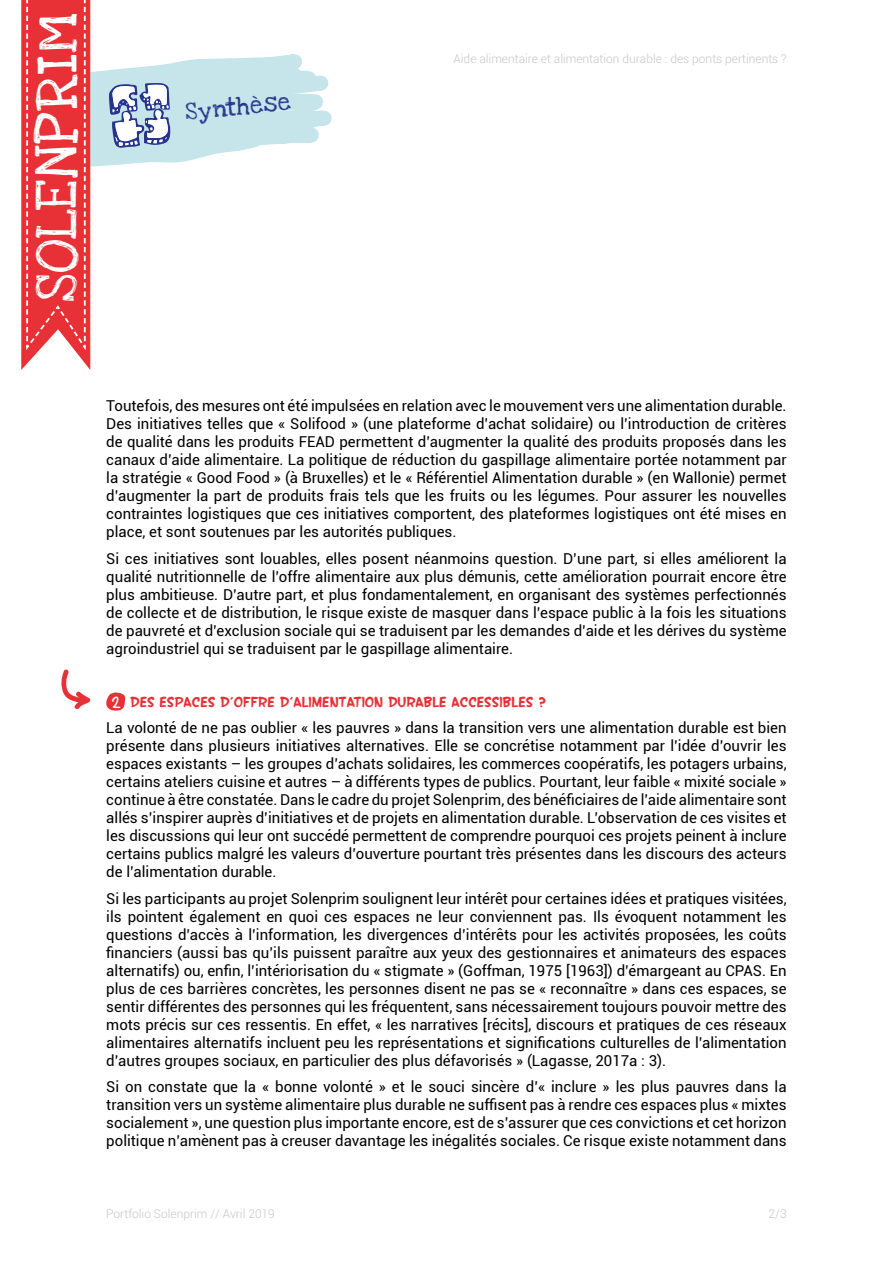
<style>
.page{position:relative;width:893px;height:1263px;background:#fff}
.page>*{position:absolute;margin:0;border:0;box-sizing:border-box;transform-origin:0 0}
.Titre_H2{font:43.2px "Love Ya Like A Sister";letter-spacing:.02em;color:#fff}
.Titre_h1{font:18px "Love Ya Like A Sister";color:#28348b}
.Titre_H3{font:700 16.8px "Swagger";color:#fff}
.Manuscrit{font:15px/18px "Roboto";color:#000;text-align:justify}
.Manuscrit-2{font:700 15px "SF Wonder Comic";color:#e73137}
.t1{font:300 12px "Roboto";color:#c6c6c6}
</style>
<div class="page">
<svg style="left:106px;top:692px;width:19px;height:19px"></svg>
<svg style="left:21px;top:0;width:311px;height:370px"></svg>
<svg style="left:61px;top:669px;width:30px;height:40px"></svg>
<p class="Titre_H2" style="left:21px;top:302px;width:290px;rotate:-90deg">SOLENPRIM</p>
<p class="Titre_h1" style="left:184px;top:97px;width:107px;rotate:-6deg">Synthèse</p>
<p class="t1" style="left:454px;top:50px;width:335px">Aide alimentaire et alimentation durable : des ponts pertinents ?</p>
<p class="Manuscrit" style="left:106px;top:396px;width:682px">Toutefois, des mesures ont été impulsées en relation avec le mouvement vers une alimentation durable.<br>Des initiatives telles que « Solifood » (une plateforme d’achat solidaire) ou l’introduction de critères de qualité dans les produits FEAD permettent d’augmenter la qualité des produits proposés dans les canaux d’aide alimentaire. La politique de réduction du gaspillage alimentaire portée notamment par la stratégie « Good Food » (à Bruxelles) et le « Référentiel Alimentation durable » (en Wallonie) permet d’augmenter la part de produits frais tels que les fruits ou les légumes. Pour assurer les nouvelles contraintes logistiques que ces initiatives comportent, des plateformes logistiques ont été mises en place, et sont soutenues par les autorités publiques.</p>
<p class="Manuscrit" style="left:106px;top:549px;width:682px">Si ces initiatives sont louables, elles posent néanmoins question. D’une part, si elles améliorent la qualité nutritionnelle de l’offre alimentaire aux plus démunis, cette amélioration pourrait encore être plus ambitieuse. D’autre part, et plus fondamentalement, en organisant des systèmes perfectionnés de collecte et de distribution, le risque existe de masquer dans l’espace public à la fois les situations de pauvreté et d’exclusion sociale qui se traduisent par les demandes d’aide et les dérives du système agroindustriel qui se traduisent par le gaspillage alimentaire.</p>
<p class="Titre_H3" style="left:112px;top:694px;width:10px">2</p>
<p class="Manuscrit-2" style="left:130px;top:692px;width:418px">DES ESPACES D’OFFRE D’ALIMENTATION DURABLE ACCESSIBLES ?</p>
<p class="Manuscrit" style="left:106px;top:718px;width:682px">La volonté de ne pas oublier « les pauvres » dans la transition vers une alimentation durable est bien présente dans plusieurs initiatives alternatives. Elle se concrétise notamment par l’idée d’ouvrir les espaces existants – les groupes d’achats solidaires, les commerces coopératifs, les potagers urbains, certains ateliers cuisine et autres – à différents types de publics. Pourtant, leur faible « mixité sociale » continue à être constatée. Dans le cadre du projet Solenprim, des bénéficiaires de l’aide alimentaire sont allés s’inspirer auprès d’initiatives et de projets en alimentation durable. L’observation de ces visites et les discussions qui leur ont succédé permettent de comprendre pourquoi ces projets peinent à inclure certains publics malgré les valeurs d’ouverture pourtant très présentes dans les discours des acteurs de l’alimentation durable.</p>
<p class="Manuscrit" style="left:106px;top:889px;width:682px">Si les participants au projet Solenprim soulignent leur intérêt pour certaines idées et pratiques visitées, ils pointent également en quoi ces espaces ne leur conviennent pas. Ils évoquent notamment les questions d’accès à l’information, les divergences d’intérêts pour les activités proposées, les coûts financiers (aussi bas qu’ils puissent paraître aux yeux des gestionnaires et animateurs des espaces alternatifs) ou, enfin, l’intériorisation du « stigmate » (Goffman, 1975 [1963]) d’émargeant au CPAS. En plus de ces barrières concrètes, les personnes disent ne pas se « reconnaître » dans ces espaces, se sentir différentes des personnes qui les fréquentent, sans nécessairement toujours pouvoir mettre des mots précis sur ces ressentis. En effet, « les narratives [récits], discours et pratiques de ces réseaux alimentaires alternatifs incluent peu les représentations et significations culturelles de l’alimentation d’autres groupes sociaux, en particulier des plus défavorisés » (Lagasse, 2017a : 3).</p>
<p class="Manuscrit" style="left:106px;top:1077px;width:682px">Si on constate que la « bonne volonté » et le souci sincère d’« inclure » les plus pauvres dans la transition vers un système alimentaire plus durable ne suffisent pas à rendre ces espaces plus « mixtes socialement », une question plus importante encore, est de s’assurer que ces convictions et cet horizon politique n’amènent pas à creuser davantage les inégalités sociales. Ce risque existe notamment dans</p>
<p class="t1" style="left:106px;top:1205px;width:170px">Portfolio Solenprim // Avril 2019</p>
<p class="t1" style="left:769px;top:1205px;width:20px">2/3</p>
</div>
